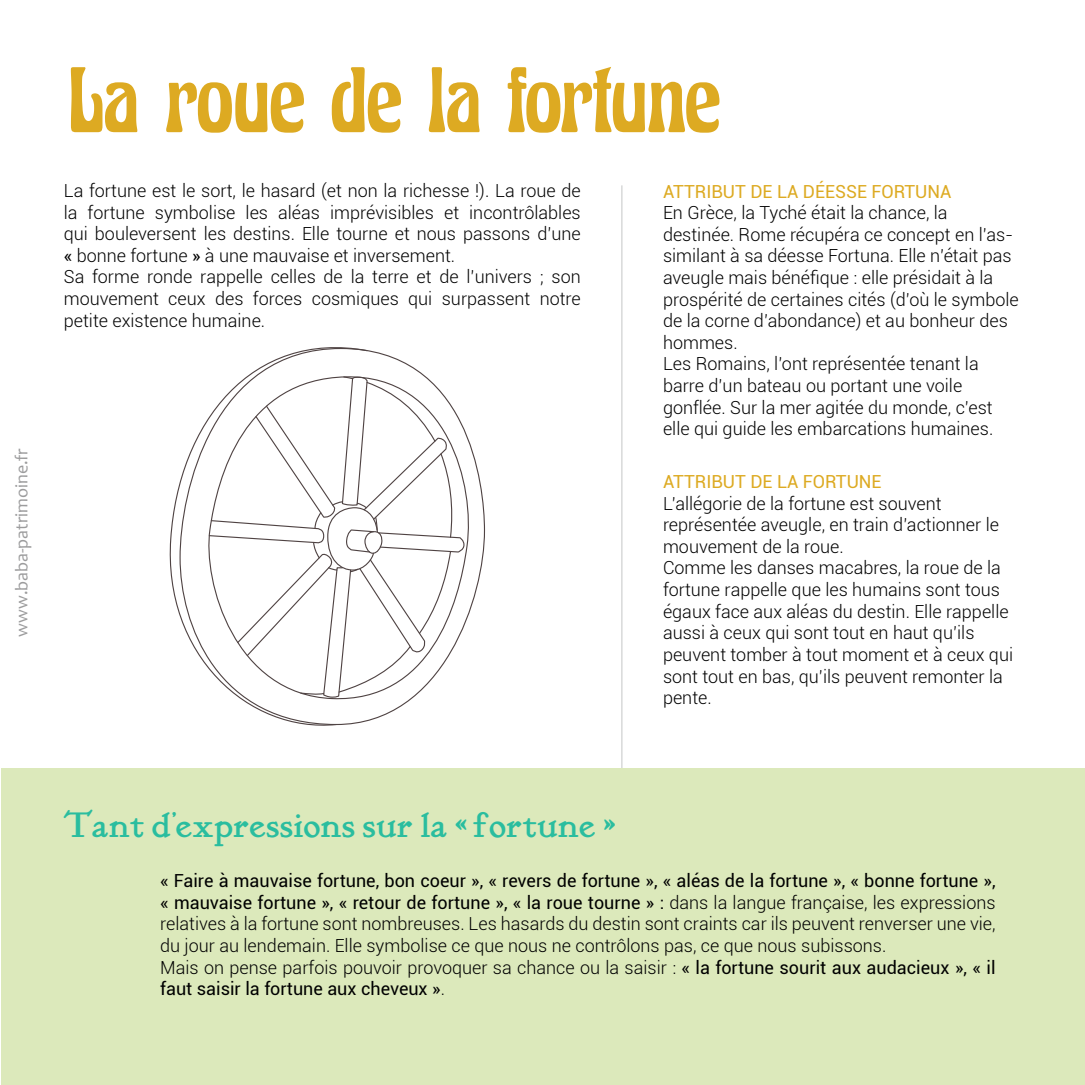
<style>
.page{position:relative;width:1085px;height:1085px;background:#fff}
.page>*{position:absolute;margin:0;border:0;box-sizing:border-box;transform-origin:0 0}
.t1{font:500 81px "Excalibur Nouveau";letter-spacing:-.065em;color:#da2}
.t2{font:36px "Kelmscott Roman";color:#2abd9f}
.t3{font:300 18px/21.6px "Roboto";color:#000}
.t4{font:18px "Roboto";color:#da2}
.t5{font:18px "Candara";color:#9c9c9d}
.s1{font-weight:400}
</style>
<div class="page">
<svg style="left:170px;top:347px;width:198px;height:378px"></svg>
<svg style="left:201px;top:374px;width:275px;height:329px"></svg>
<svg style="left:208px;top:351px;width:257px;height:368px"></svg>
<hr style="left:621px;top:185px;width:1px;height:583px;background:#c5c6c6">
<div style="left:1px;top:768px;width:1083px;height:316px;background:#dce9bb"></div>
<p class="t5" style="left:10px;top:636px;width:190px;rotate:-90deg">www.baba-patrimoine.fr</p>
<h1 class="t1" style="left:64px;top:48px;width:657px">La roue de la fortune</h1>
<p class="t3" style="left:64px;top:179px;width:518px">La fortune est le sort, le hasard (et non la richesse !). La roue de la fortune symbolise les aléas imprévisibles et incontrôlables qui bouleversent les destins. Elle tourne et nous passons d’une <span class="s1">«</span> bonne fortune <span class="s1">»</span> à une mauvaise et inversement.<br>Sa forme ronde rappelle celles de la terre et de l’univers ; son mouvement ceux des forces cosmiques qui surpassent notre petite existence humaine.</p>
<p class="t4" style="left:663px;top:178px;width:290px">ATTRIBUT DE LA DÉESSE FORTUNA</p>
<p class="t3" style="left:663px;top:201px;width:357px">En Grèce, la Tyché était la chance, la destinée. Rome récupéra ce concept en l’as&shy;similant à sa déesse Fortuna. Elle n’était pas aveugle mais bénéfique : elle présidait à la prospérité de certaines cités (d’où le symbole de la corne d’abondance) et au bonheur des hommes.<br>Les Romains, l’ont représentée tenant la barre d’un bateau ou portant une voile gonflée. Sur la mer agitée du monde, c’est elle qui guide les embarcations humaines.</p>
<p class="t4" style="left:663px;top:469px;width:220px">ATTRIBUT DE LA FORTUNE</p>
<p class="t3" style="left:663px;top:491px;width:351px">L’allégorie de la fortune est souvent représentée aveugle, en train d’actionner le mouvement de la roue.<br>Comme les danses macabres, la roue de la fortune rappelle que les humains sont tous égaux face aux aléas du destin. Elle rappelle aussi à ceux qui sont tout en haut qu’ils peuvent tomber à tout moment et à ceux qui sont tout en bas, qu’ils peuvent remonter la pente.</p>
<h2 class="t2" style="left:64px;top:804px;width:552px">Tant d’expressions sur la « fortune »</h2>
<p class="t3" style="left:160px;top:869px;width:836px"><span class="s1">« Faire à mauvaise fortune, bon coeur », « revers de fortune », « aléas de la fortune », « bonne fortune », « mauvaise fortune », « retour de fortune », « la roue tourne » :</span> dans la langue française, les expressions relatives à la fortune sont nombreuses. Les hasards du destin sont craints car ils peuvent renverser une vie, du jour au lendemain. Elle symbolise ce que nous ne contrôlons pas, ce que nous subissons.<br>Mais on pense parfois pouvoir provoquer sa chance ou la saisir : <span class="s1">« la fortune sourit aux audacieux », « il faut saisir la fortune aux cheveux »</span>.</p>
</div>
